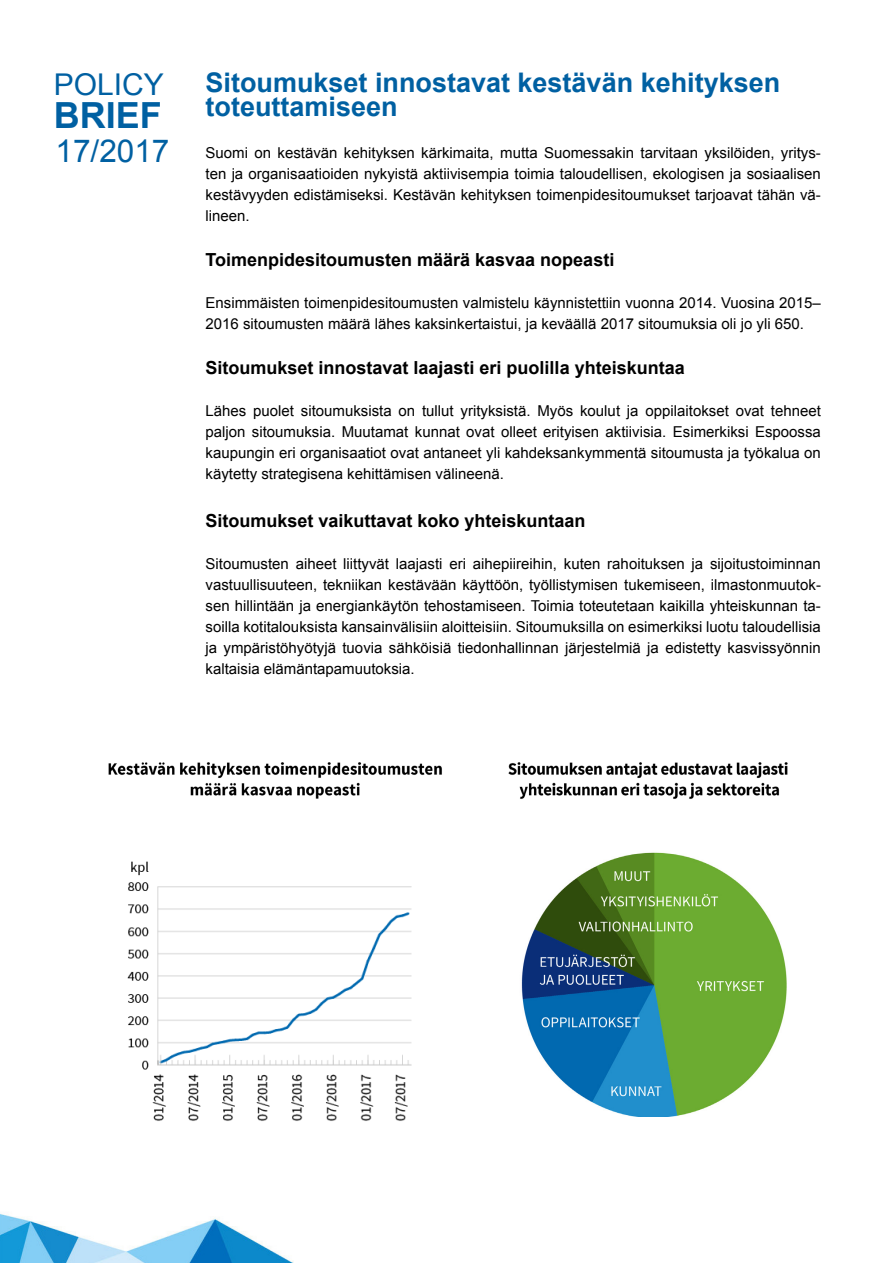
<style>
.page{position:relative;width:893px;height:1263px;background:#fff}
.page>*{position:absolute;margin:0;border:0;box-sizing:border-box;transform-origin:0 0}
.t1{font:700 36px "Arial";color:#0060a2}
.t2{font:31.5px "Arial";color:#0060a2}
.t3{font:30px "Arial";color:#0060a2}
.t4{font:700 27px/24px "Arial";color:#0060a2}
.t5{font:700 18px "Arial";color:#000}
.t6{font:15px/21px "Arial";color:#000;text-align:justify}
</style>
<div class="page">
<img style="left:521px;top:852px;width:266px;height:265px">
<img style="left:0;top:1214px;width:294px;height:49px">
<img style="left:108px;top:762px;width:334px;height:37px">
<img style="left:508px;top:762px;width:280px;height:37px">
<img style="left:127px;top:861px;width:285px;height:260px">
<h3 class="t3" style="left:54px;top:64px;width:112px">POLICY</h3>
<h1 class="t1" style="left:54px;top:91px;width:109px">BRIEF</h1>
<h2 class="t2" style="left:56px;top:130px;width:115px">17/2017</h2>
<h3 class="t4" style="left:206px;top:71px;width:576px">Sitoumukset innostavat kestävän kehityksen toteuttamiseen</h3>
<p class="t6" style="left:206px;top:142px;width:617px">Suomi on kestävän kehityksen kärkimaita, mutta Suomessakin tarvitaan yksilöiden, yritys&shy;ten ja organisaatioiden nykyistä aktiivisempia toimia taloudellisen, ekologisen ja sosiaalisen kestävyyden edistämiseksi. Kestävän kehityksen toimenpidesitoumukset tarjoavat tähän vä&shy;lineen.</p>
<p class="t5" style="left:206px;top:247px;width:410px">Toimenpidesitoumusten määrä kasvaa nopeasti</p>
<p class="t6" style="left:206px;top:292px;width:617px">Ensimmäisten toimenpidesitoumusten valmistelu käynnistettiin vuonna 2014. Vuosina 2015–<br>2016 sitoumusten määrä lähes kaksinkertaistui, ja keväällä 2017 sitoumuksia oli jo yli 650.</p>
<p class="t5" style="left:206px;top:355px;width:481px">Sitoumukset innostavat laajasti eri puolilla yhteiskuntaa</p>
<p class="t6" style="left:206px;top:400px;width:617px">Lähes puolet sitoumuksista on tullut yrityksistä. Myös koulut ja oppilaitokset ovat tehneet paljon sitoumuksia. Muutamat kunnat ovat olleet erityisen aktiivisia. Esimerkiksi Espoossa kaupungin eri organisaatiot ovat antaneet yli kahdeksankymmentä sitoumusta ja työkalua on käytetty strategisena kehittämisen välineenä.</p>
<p class="t5" style="left:206px;top:508px;width:382px">Sitoumukset vaikuttavat koko yhteiskuntaan</p>
<p class="t6" style="left:206px;top:553px;width:617px">Sitoumusten aiheet liittyvät laajasti eri aihepiireihin, kuten rahoituksen ja sijoitustoiminnan vastuullisuuteen, tekniikan kestävään käyttöön, työllistymisen tukemiseen, ilmastonmuutok&shy;sen hillintään ja energiankäytön tehostamiseen. Toimia toteutetaan kaikilla yhteiskunnan ta&shy;soilla kotitalouksista kansainvälisiin aloitteisiin. Sitoumuksilla on esimerkiksi luotu taloudellisia ja ympäristöhyötyjä tuovia sähköisiä tiedonhallinnan järjestelmiä ja edistetty kasvissyönnin kaltaisia elämäntapamuutoksia.</p>
</div>
